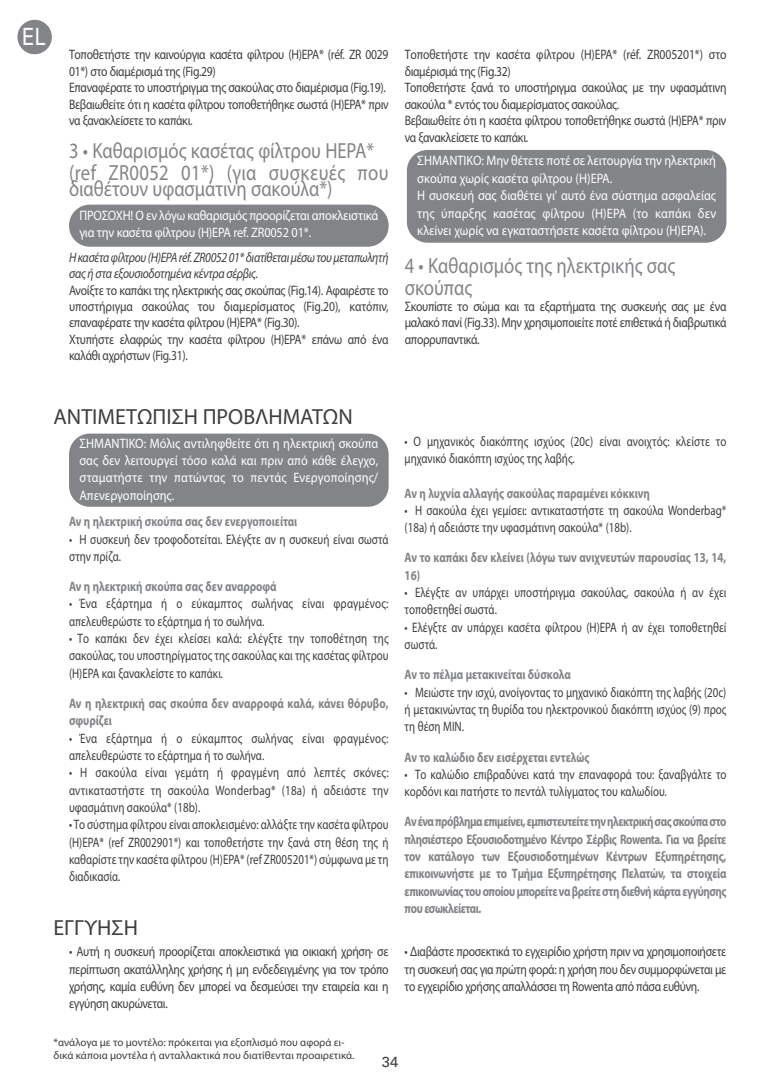
<style>
.page{position:relative;width:780px;height:1092px;background:#fff}
.page>*{position:absolute;margin:0;border:0;box-sizing:border-box;transform-origin:0 0}
.t1{font:23.75px "Univers";color:#fff;scale:.86 1}
.t2{font:22px/21.5px "Myriad Pro";color:#828487;scale:.85 1}
.t3{font:22px "Myriad Pro";color:#3e3e3f}
.t4{font:14.5px "Univers";color:#3e3e3f}
.t5{font:13.75px/16.5px "Myriad Pro";letter-spacing:-.01em;color:#3e3e3f;scale:.85 1}
.t6{font:13.75px/17.2px "Myriad Pro";letter-spacing:-.01em;color:#3e3e3f;scale:.8 1}
.t7{font:700 13.75px/17.2px "Myriad Pro";color:#828487;scale:.8 1}
.t8{font:13.75px/17.2px "Myriad Pro";color:#fff;scale:.9 1}
.t9{font:13.75px/17.2px "Myriad Pro";letter-spacing:.015em;color:#3e3e3f;scale:.8 1}
.t10{font:italic 13.75px/16.5px "Myriad Pro";letter-spacing:-.025em;color:#3e3e3f;scale:.85 1}
.t11{font:13.75px/17.2px "Myriad Pro";letter-spacing:.01em;color:#3e3e3f;scale:.8 1}
.t12{font:11px/13.2px "Myriad Pro";color:#3e3e3f}
</style>
<div class="page">
<div style="left:407px;top:150px;width:319px;height:93px;background:#828487;border-radius:21px"></div>
<div style="left:69px;top:433px;width:319px;height:73px;background:#828487;border-radius:21px"></div>
<div style="left:69px;top:205px;width:319px;height:42px;background:#828487;border-radius:21px"></div>
<div style="left:17px;top:20px;width:35px;height:34px;background:#828487;border-radius:50%"></div>
<h1 class="t1" style="left:22px;top:28px;width:29px">EL</h1>
<p class="t5" style="left:69px;top:47px;width:377px">Τοποθετήστε την καινούργια κασέτα φίλτρου (H)EPA* (réf. ZR 0029<br>01*) στο διαμέρισμά της (Fig.29)<br>Επαναφέρατε το υποστήριγμα της σακούλας στο διαμέρισμα (Fig.19).<br>Βεβαιωθείτε ότι η κασέτα φίλτρου τοποθετήθηκε σωστά (H)EPA* πριν να ξανακλείσετε το καπάκι.</p>
<h2 class="t2" style="left:69px;top:141px;width:377px">3 • Καθαρισμός κασέτας φίλτρου HEPA* (ref ZR0052 01*) (για συσκευές που</h2>
<h2 class="t2" style="left:69px;top:179px;width:311px">διαθέτουν υφασμάτινη σακούλα*)</h2>
<p class="t8" style="left:79px;top:207px;width:333px">ΠΡΟΣΟΧΗ! Ο εν λόγω καθαρισμός προορίζεται αποκλειστικά για την κασέτα φίλτρου (H)EPA ref. ZR0052 01*.</p>
<p class="t10" style="left:69px;top:250px;width:377px">Η κασέτα φίλτρου (H)EPA réf. ZR0052 01* διατίθεται μέσω του μεταπωλητή σας ή στα εξουσιοδοτημένα κέντρα σέρβις.</p>
<p class="t5" style="left:69px;top:282px;width:377px">Ανοίξτε το καπάκι της ηλεκτρικής σας σκούπας (Fig.14). Αφαιρέστε το υποστήριγμα σακούλας του διαμερίσματος (Fig.20), κατόπιν, επαναφέρατε την κασέτα φίλτρου (H)EPA* (Fig.30).<br>Χτυπήστε ελαφρώς την κασέτα φίλτρου (H)EPA* επάνω από ένα καλάθι αχρήστων (Fig.31).</p>
<p class="t5" style="left:404px;top:47px;width:380px">Τοποθετήστε την κασέτα φίλτρου (H)EPA* (réf. ZR005201*) στο διαμέρισμά της (Fig.32)<br>Τοποθετήστε ξανά το υποστήριγμα σακούλας με την υφασμάτινη σακούλα * εντός του διαμερίσματος σακούλας.<br>Βεβαιωθείτε ότι η κασέτα φίλτρου τοποθετήθηκε σωστά (H)EPA* πριν να ξανακλείσετε το καπάκι.</p>
<p class="t8" style="left:417px;top:153px;width:333px">ΣΗΜΑΝΤΙΚΟ: Μην θέτετε ποτέ σε λειτουργία την ηλεκτρική σκούπα χωρίς κασέτα φίλτρου (H)EPA.<br>Η συσκευή σας διαθέτει γι' αυτό ένα σύστημα ασφαλείας της ύπαρξης κασέτας φίλτρου (H)EPA (το καπάκι δεν κλείνει χωρίς να εγκαταστήσετε κασέτα φίλτρου (H)EPA).</p>
<h2 class="t2" style="left:404px;top:256px;width:320px">4 • Καθαρισμός της ηλεκτρικής σας σκούπας</h2>
<p class="t5" style="left:404px;top:299px;width:380px;text-align:justify">Σκουπίστε το σώμα και τα εξαρτήματα της συσκευής σας με ένα μαλακό πανί (Fig.33). Μην χρησιμοποιείτε ποτέ επιθετικά ή διαβρωτικά απορρυπαντικά.</p>
<h2 class="t3" style="left:54px;top:408px;width:301px">ΑΝΤΙΜΕΤΩΠΙΣΗ ΠΡΟΒΛΗΜΑΤΩΝ</h2>
<p class="t8" style="left:79px;top:435px;width:333px;text-align:justify">ΣΗΜΑΝΤΙΚΟ: Μόλις αντιληφθείτε ότι η ηλεκτρική σκούπα σας δεν λειτουργεί τόσο καλά και πριν από κάθε έλεγχο, σταματήστε την πατώντας το πεντάς Ενεργοποίησης/ Απενεργοποίησης.</p>
<p class="t7" style="left:69px;top:513px;width:287px">Αν η ηλεκτρική σκούπα σας δεν ενεργοποιείται</p>
<p class="t6" style="left:69px;top:531px;width:401px">• Η συσκευή δεν τροφοδοτείται. Ελέγξτε αν η συσκευή είναι σωστά στην πρίζα.</p>
<p class="t7" style="left:69px;top:578px;width:261px">Αν η ηλεκτρική σκούπα σας δεν αναρροφά</p>
<p class="t9" style="left:69px;top:596px;width:401px">• Ένα εξάρτημα ή ο εύκαμπτος σωλήνας είναι φραγμένος: απελευθερώστε το εξάρτημα ή το σωλήνα.</p>
<p class="t6" style="left:69px;top:630px;width:401px;text-align:justify">• Το καπάκι δεν έχει κλείσει καλά: ελέγξτε την τοποθέτηση της σακούλας, του υποστηρίγματος της σακούλας και της κασέτας φίλτρου (H)EPA και ξανακλείστε το καπάκι.</p>
<p class="t7" style="left:69px;top:695px;width:401px">Αν η ηλεκτρική σας σκούπα δεν αναρροφά καλά, κάνει θόρυβο, σφυρίζει</p>
<p class="t9" style="left:69px;top:730px;width:401px">• Ένα εξάρτημα ή ο εύκαμπτος σωλήνας είναι φραγμένος: απελευθερώστε το εξάρτημα ή το σωλήνα.</p>
<p class="t6" style="left:69px;top:764px;width:401px;text-align:justify">• Η σακούλα είναι γεμάτη ή φραγμένη από λεπτές σκόνες: αντικαταστήστε τη σακούλα Wonderbag* (18a) ή αδειάστε την υφασμάτινη σακούλα* (18b).</p>
<p class="t6" style="left:69px;top:816px;width:401px;text-align:justify">• Το σύστημα φίλτρου είναι αποκλεισμένο: αλλάξτε την κασέτα φίλτρου (H)EPA* (ref ZR002901*) και τοποθετήστε την ξανά στη θέση της ή καθαρίστε την κασέτα φίλτρου (H)EPA* (ref ZR005201*) σύμφωνα με τη διαδικασία.</p>
<h2 class="t3" style="left:54px;top:919px;width:86px">ΕΓΓΥΗΣΗ</h2>
<p class="t11" style="left:404px;top:433px;width:403px">• Ο μηχανικός διακόπτης ισχύος (20c) είναι ανοιχτός: κλείστε το μηχανικό διακόπτη ισχύος της λαβής.</p>
<p class="t7" style="left:404px;top:485px;width:308px">Αν η λυχνία αλλαγής σακούλας παραμένει κόκκινη</p>
<p class="t6" style="left:404px;top:502px;width:403px">• Η σακούλα έχει γεμίσει: αντικαταστήστε τη σακούλα Wonderbag* (18a) ή αδειάστε την υφασμάτινη σακούλα* (18b).</p>
<p class="t7" style="left:404px;top:550px;width:403px">Αν το καπάκι δεν κλείνει (λόγω των ανιχνευτών παρουσίας 13, 14,<br>16)</p>
<p class="t6" style="left:404px;top:584px;width:404px">• Ελέγξτε αν υπάρχει υποστήριγμα σακούλας, σακούλα ή αν έχει τοποθετηθεί σωστά.</p>
<p class="t6" style="left:404px;top:619px;width:404px">• Ελέγξτε αν υπάρχει κασέτα φίλτρου (H)EPA ή αν έχει τοποθετηθεί σωστά.</p>
<p class="t7" style="left:404px;top:667px;width:209px">Αν το πέλμα μετακινείται δύσκολα</p>
<p class="t6" style="left:404px;top:684px;width:403px;text-align:justify">• Μειώστε την ισχύ, ανοίγοντας το μηχανικό διακόπτη της λαβής (20c) ή μετακινώντας τη θυρίδα του ηλεκτρονικού διακόπτη ισχύος (9) προς τη θέση MIN.</p>
<p class="t7" style="left:404px;top:749px;width:233px">Αν το καλώδιο δεν εισέρχεται εντελώς</p>
<p class="t6" style="left:404px;top:766px;width:403px">• Το καλώδιο επιβραδύνει κατά την επαναφορά του: ξαναβγάλτε το κορδόνι και πατήστε το πεντάλ τυλίγματος του καλωδίου.</p>
<p class="t7" style="left:404px;top:813px;width:404px;text-align:justify">Αν ένα πρόβλημα επιμείνει, εμπιστευτείτε την ηλεκτρική σας σκούπα στο πλησιέστερο Εξουσιοδοτημένο Κέντρο Σέρβις Rowenta. Για να βρείτε τον κατάλογο των Εξουσιοδοτημένων Κέντρων Εξυπηρέτησης, επικοινωνήστε με το Τμήμα Εξυπηρέτησης Πελατών, τα στοιχεία επικοινωνίας του οποίου μπορείτε να βρείτε στη διεθνή κάρτα εγγύησης που εσωκλείεται.</p>
<p class="t5" style="left:69px;top:943px;width:377px;line-height:17.2px;text-align:justify">• Αυτή η συσκευή προορίζεται αποκλειστικά για οικιακή χρήση· σε περίπτωση ακατάλληλης χρήσης ή μη ενδεδειγμένης για τον τρόπο χρήσης, καμία ευθύνη δεν μπορεί να δεσμεύσει την εταιρεία και η εγγύηση ακυρώνεται.</p>
<p class="t5" style="left:404px;top:943px;width:380px;line-height:17.2px;text-align:justify">• Διαβάστε προσεκτικά το εγχειρίδιο χρήστη πριν να χρησιμοποιήσετε τη συσκευή σας για πρώτη φορά: η χρήση που δεν συμμορφώνεται με το εγχειρίδιο χρήσης απαλλάσσει τη Rowenta από πάσα ευθύνη.</p>
<p class="t12" style="left:54px;top:1036px;width:302px">*ανάλογα με το μοντέλο: πρόκειται για εξοπλισμό που αφορά ει&shy;δικά κάποια μοντέλα ή ανταλλακτικά που διατίθενται προαιρετικά.</p>
<p class="t4" style="left:382px;top:1056px;width:18px">34</p>
</div>
